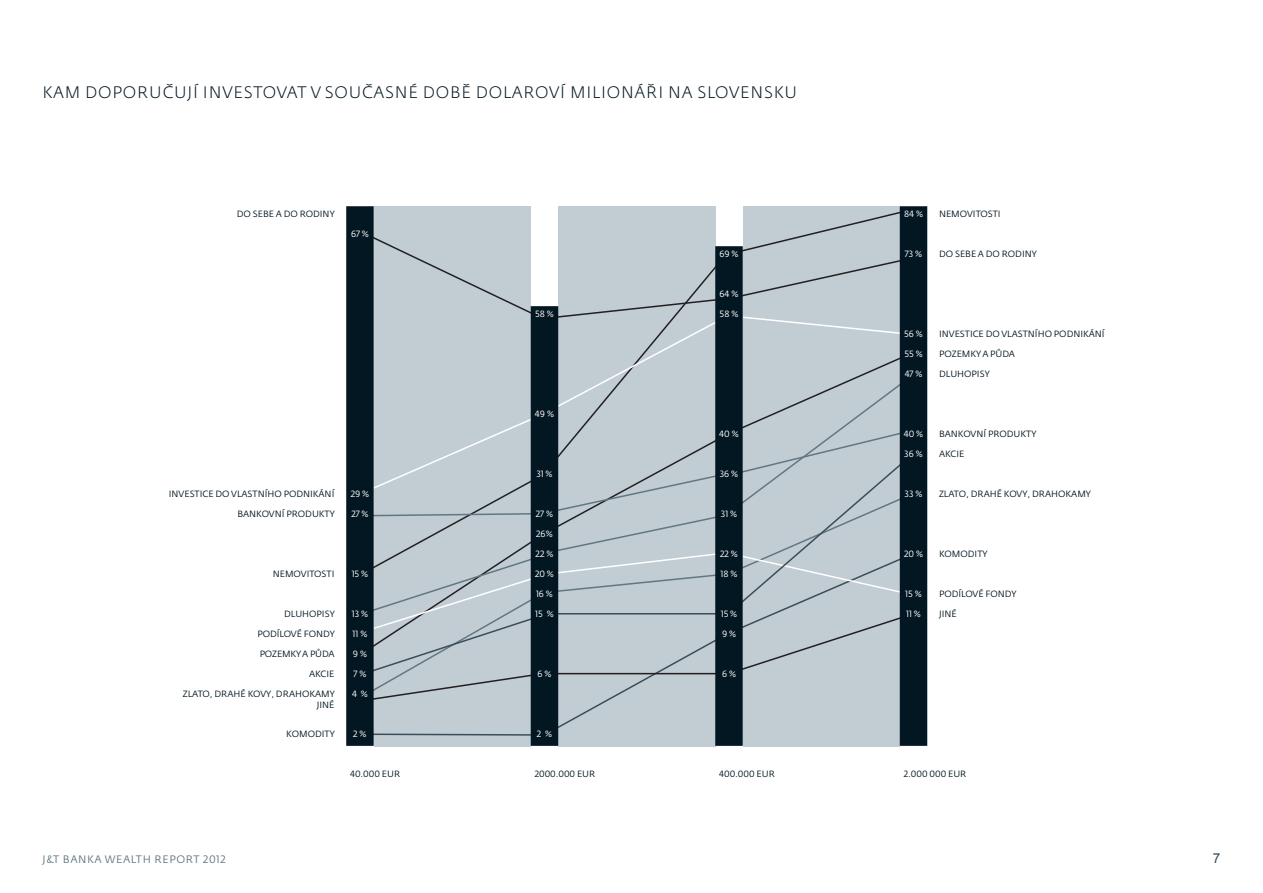
<style>
.page{position:relative;width:1263px;height:893px;background:#fff}
.page>*{position:absolute;margin:0;border:0;box-sizing:border-box;transform-origin:0 0}
.t1{font:300 16.5px "Fedra Sans Alt Pro";letter-spacing:.05em;color:#031722}
.t2{font:13.65px "Arial";color:#394e59}
.t3{font:10.65px "Fedra Sans Alt Pro";letter-spacing:.06em;color:#627782}
.t4{font:9px "Fedra Sans Alt Pro";color:#031722}
.t5{font:9px "Fedra Sans Alt Pro";color:#fff}
</style>
<div class="page">
<svg style="left:346px;top:206px;width:581px;height:540px;background:#9da9b1"></svg>
<h1 class="t1" style="left:43px;top:85px;width:756px">KAM DOPORUČUJÍ INVESTOVAT V SOUČASNÉ DOBĚ DOLAROVÍ MILIONÁŘI NA SLOVENSKU</h1>
<p class="t4" style="left:237px;top:210px;width:99px">DO SEBE A DO RODINY</p>
<p class="t5" style="left:904px;top:210px;width:20px">84 %</p>
<p class="t4" style="left:939px;top:210px;width:63px">NEMOVITOSTI</p>
<p class="t5" style="left:351px;top:230px;width:19px">67 %</p>
<p class="t5" style="left:719px;top:250px;width:21px">69 %</p>
<p class="t5" style="left:905px;top:250px;width:19px">73 %</p>
<p class="t4" style="left:939px;top:250px;width:99px">DO SEBE A DO RODINY</p>
<p class="t5" style="left:719px;top:290px;width:20px">64 %</p>
<p class="t5" style="left:535px;top:310px;width:20px">58 %</p>
<p class="t5" style="left:720px;top:310px;width:20px">58 %</p>
<p class="t5" style="left:904px;top:330px;width:20px">56 %</p>
<p class="t4" style="left:939px;top:330px;width:167px">INVESTICE DO VLASTNÍHO PODNIKÁNÍ</p>
<p class="t5" style="left:904px;top:350px;width:20px">55 %</p>
<p class="t4" style="left:939px;top:350px;width:77px">POZEMKY A PŮDA</p>
<p class="t5" style="left:905px;top:370px;width:19px">47 %</p>
<p class="t4" style="left:939px;top:370px;width:52px">DLUHOPISY</p>
<p class="t5" style="left:535px;top:410px;width:21px">49 %</p>
<p class="t5" style="left:719px;top:430px;width:21px">40 %</p>
<p class="t5" style="left:904px;top:430px;width:21px">40 %</p>
<p class="t4" style="left:939px;top:430px;width:99px">BANKOVNÍ PRODUKTY</p>
<p class="t5" style="left:904px;top:450px;width:20px">36 %</p>
<p class="t4" style="left:939px;top:450px;width:27px">AKCIE</p>
<p class="t5" style="left:536px;top:470px;width:18px">31 %</p>
<p class="t5" style="left:720px;top:470px;width:20px">36 %</p>
<p class="t4" style="left:169px;top:490px;width:167px">INVESTICE DO VLASTNÍHO PODNIKÁNÍ</p>
<p class="t5" style="left:351px;top:490px;width:20px">29 %</p>
<p class="t5" style="left:905px;top:490px;width:19px">33 %</p>
<p class="t4" style="left:939px;top:490px;width:153px">ZLATO, DRAHÉ KOVY, DRAHOKAMY</p>
<p class="t4" style="left:237px;top:510px;width:99px">BANKOVNÍ PRODUKTY</p>
<p class="t5" style="left:351px;top:510px;width:19px">27 %</p>
<p class="t5" style="left:536px;top:510px;width:19px">27 %</p>
<p class="t5" style="left:721px;top:510px;width:18px">31 %</p>
<p class="t5" style="left:536px;top:530px;width:18px">26%</p>
<p class="t5" style="left:536px;top:550px;width:19px">22 %</p>
<p class="t5" style="left:720px;top:550px;width:19px">22 %</p>
<p class="t5" style="left:904px;top:550px;width:20px">20 %</p>
<p class="t4" style="left:939px;top:550px;width:50px">KOMODITY</p>
<p class="t4" style="left:273px;top:570px;width:63px">NEMOVITOSTI</p>
<p class="t5" style="left:352px;top:570px;width:18px">15 %</p>
<p class="t5" style="left:535px;top:570px;width:20px">20 %</p>
<p class="t5" style="left:720px;top:570px;width:18px">18 %</p>
<p class="t5" style="left:536px;top:590px;width:18px">16 %</p>
<p class="t5" style="left:905px;top:590px;width:18px">15 %</p>
<p class="t4" style="left:939px;top:590px;width:79px">PODÍLOVÉ FONDY</p>
<p class="t4" style="left:284px;top:610px;width:52px">DLUHOPISY</p>
<p class="t5" style="left:352px;top:610px;width:18px">13 %</p>
<p class="t5" style="left:535px;top:610px;width:20px">15 %</p>
<p class="t5" style="left:721px;top:610px;width:18px">15 %</p>
<p class="t5" style="left:906px;top:610px;width:16px">11 %</p>
<p class="t4" style="left:939px;top:610px;width:19px">JINÉ</p>
<p class="t4" style="left:257px;top:630px;width:79px">PODÍLOVÉ FONDY</p>
<p class="t5" style="left:353px;top:630px;width:16px">11 %</p>
<p class="t5" style="left:722px;top:630px;width:16px">9 %</p>
<p class="t4" style="left:260px;top:650px;width:76px">POZEMKY A PŮDA</p>
<p class="t5" style="left:353px;top:650px;width:16px">9 %</p>
<p class="t4" style="left:309px;top:670px;width:27px">AKCIE</p>
<p class="t5" style="left:354px;top:670px;width:14px">7 %</p>
<p class="t5" style="left:537px;top:670px;width:15px">6 %</p>
<p class="t5" style="left:722px;top:670px;width:15px">6 %</p>
<p class="t4" style="left:183px;top:690px;width:153px">ZLATO, DRAHÉ KOVY, DRAHOKAMY</p>
<p class="t5" style="left:352px;top:690px;width:17px">4 %</p>
<p class="t4" style="left:317px;top:701px;width:19px">JINÉ</p>
<p class="t4" style="left:286px;top:730px;width:50px">KOMODITY</p>
<p class="t5" style="left:353px;top:730px;width:15px">2 %</p>
<p class="t5" style="left:537px;top:730px;width:17px">2 %</p>
<p class="t4" style="left:350px;top:770px;width:52px">40.000 EUR</p>
<p class="t4" style="left:535px;top:770px;width:62px">2000.000 EUR</p>
<p class="t4" style="left:719px;top:770px;width:57px">400.000 EUR</p>
<p class="t4" style="left:904px;top:770px;width:64px">2.000 000 EUR</p>
<p class="t3" style="left:43px;top:855px;width:185px">J&amp;T BANKA WEALTH REPORT 2012</p>
<h2 class="t2" style="left:1213px;top:851px;width:9px">7</h2>
</div>
